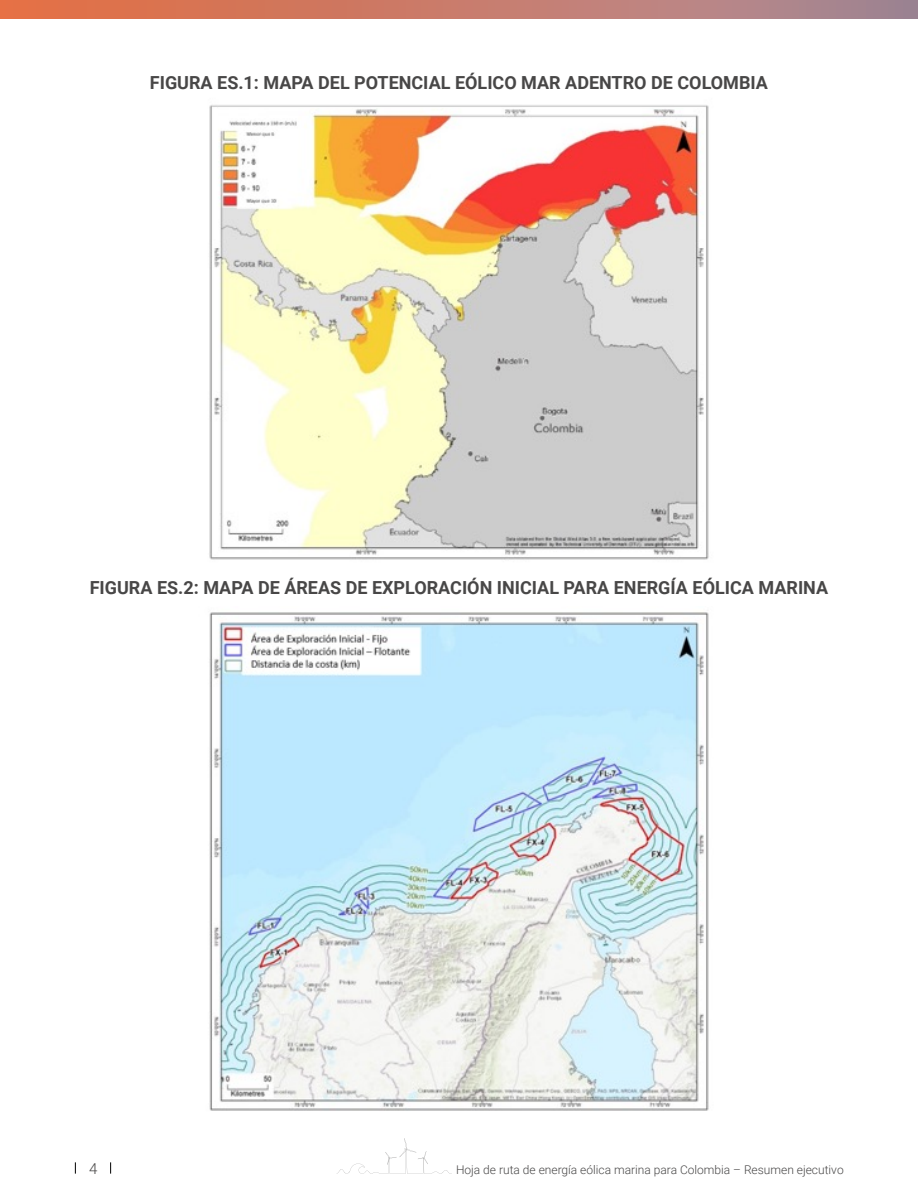
<style>
.page{position:relative;width:918px;height:1188px;background:#fff}
.page>*{position:absolute;margin:0;border:0;box-sizing:border-box;transform-origin:0 0}
.t1{font:700 18px "Roboto";color:#484747}
.t2{font:300 15px "Roboto";color:#484747}
.t3{font:300 12px "Roboto";color:#484747}
</style>
<div class="page">
<svg style="left:75px;top:1162px;width:1px;height:12px"></svg>
<svg style="left:110px;top:1162px;width:1px;height:12px"></svg>
<svg style="left:336px;top:1138px;width:116px;height:36px"></svg>
<div style="left:0;top:0;width:918px;height:19px;background:linear-gradient(to right,#e76f42,#a68997)"></div>
<img style="left:209px;top:105px;width:500px;height:455px">
<img style="left:209px;top:612px;width:500px;height:499px">
<p class="t1" style="left:150px;top:69px;width:620px">FIGURA ES.1: MAPA DEL POTENCIAL EÓLICO MAR ADENTRO DE COLOMBIA</p>
<p class="t1" style="left:90px;top:575px;width:740px">FIGURA ES.2: MAPA DE ÁREAS DE EXPLORACIÓN INICIAL PARA ENERGÍA EÓLICA MARINA</p>
<p class="t2" style="left:89px;top:1158px;width:10px">4</p>
<p class="t3" style="left:456px;top:1161px;width:389px">Hoja de ruta de energía eólica marina para Colombia – Resumen ejecutivo</p>
</div>
